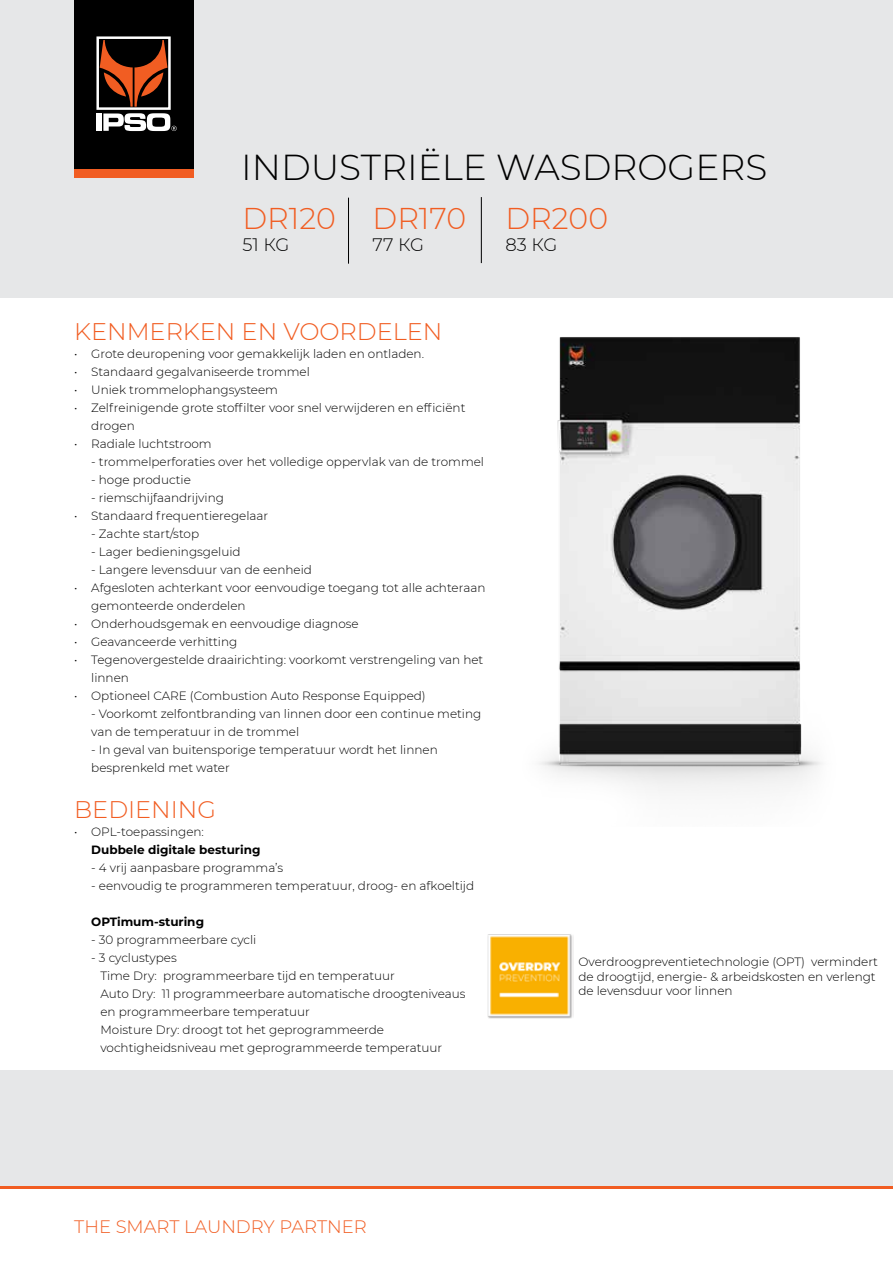
<style>
.page{position:relative;width:893px;height:1263px;background:#fff}
.page>*{position:absolute;margin:0;border:0;box-sizing:border-box;transform-origin:0 0}
.t1{font:300 36px "Montserrat";color:#000}
.t2{font:300 30px "Montserrat";color:#f15d22}
.t3{font:300 24px "Montserrat";color:#f15d22}
.t4{font:300 18px "Montserrat";color:#f15d22}
.t5{font:300 18px "Montserrat";letter-spacing:-.015em;color:#000}
.t6{font:300 12px/18px "Montserrat";color:#000}
.t7{font:700 12px "Montserrat";color:#000}
</style>
<div class="page">
<div style="left:0;top:0;width:893px;height:298px;background:#e6e7e8"></div>
<div style="left:74px;top:168px;width:119px;height:10px;background:#f15d22"></div>
<div style="left:74px;top:0;width:119px;height:168px;background:#000"></div>
<svg style="left:96px;top:36px;width:81px;height:95px"></svg>
<div style="left:0;top:1070px;width:893px;height:118px;background:#e6e7e8"></div>
<hr style="left:0;top:1187px;width:893px;height:2px;background:#f15d22">
<img style="left:480px;top:259px;width:342px;height:532px">
<hr style="left:348px;top:198px;width:1px;height:66px;background:#000">
<hr style="left:481px;top:197px;width:1px;height:66px;background:#000">
<img style="left:487px;top:934px;width:87px;height:85px">
<h1 class="t1" style="left:241px;top:143px;width:528px">INDUSTRIËLE WASDROGERS</h1>
<h2 class="t2" style="left:242px;top:198px;width:95px">DR120</h2>
<h3 class="t5" style="left:242px;top:232px;width:48px">51 КG</h3>
<h2 class="t2" style="left:373px;top:198px;width:95px">DR170</h2>
<h3 class="t5" style="left:373px;top:232px;width:53px">77 КG</h3>
<h2 class="t2" style="left:505px;top:198px;width:104px">DR200</h2>
<h3 class="t5" style="left:505px;top:232px;width:54px">83 КG</h3>
<h3 class="t3" style="left:74px;top:315px;width:370px">KENMERKEN EN VOORDELEN</h3>
<p class="t6" style="left:74px;top:344px;width:351px">• Grote deuropening voor gemakkelijk laden en ontladen.</p>
<p class="t6" style="left:74px;top:362px;width:237px">• Standaard gegalvaniseerde trommel</p>
<p class="t6" style="left:74px;top:380px;width:205px">• Uniek trommelophangsysteem</p>
<p class="t6" style="left:91px;top:398px;width:376px;text-indent:-17px">• Zelfreinigende grote stoffilter voor snel verwijderen en efficiënt drogen</p>
<p class="t6" style="left:74px;top:434px;width:139px">• Radiale luchtstroom</p>
<p class="t6" style="left:91px;top:452px;width:394px">- trommelperforaties over het volledige oppervlak van de trommel</p>
<p class="t6" style="left:91px;top:470px;width:101px">- hoge productie</p>
<p class="t6" style="left:91px;top:488px;width:134px">- riemschijfaandrijving</p>
<p class="t6" style="left:74px;top:506px;width:195px">• Standaard frequentieregelaar</p>
<p class="t6" style="left:91px;top:524px;width:109px">- Zachte start/stop</p>
<p class="t6" style="left:91px;top:542px;width:151px">- Lager bedieningsgeluid</p>
<p class="t6" style="left:91px;top:560px;width:222px">- Langere levensduur van de eenheid</p>
<p class="t6" style="left:91px;top:578px;width:396px;text-indent:-17px">• Afgesloten achterkant voor eenvoudige toegang tot alle achteraan gemonteerde onderdelen</p>
<p class="t6" style="left:74px;top:614px;width:286px">• Onderhoudsgemak en eenvoudige diagnose</p>
<p class="t6" style="left:74px;top:632px;width:165px">• Geavanceerde verhitting</p>
<p class="t6" style="left:91px;top:650px;width:394px;text-indent:-17px">• Tegenovergestelde draairichting: voorkomt verstrengeling van het linnen</p>
<p class="t6" style="left:74px;top:686px;width:353px">• Optioneel CARE (Combustion Auto Response Equipped)</p>
<p class="t6" style="left:91px;top:704px;width:392px">- Voorkomt zelfontbranding van linnen door een continue meting van de temperatuur in de trommel</p>
<p class="t6" style="left:91px;top:740px;width:348px">- In geval van buitensporige temperatuur wordt het linnen besprenkeld met water</p>
<h3 class="t3" style="left:74px;top:793px;width:143px">BEDIENING</h3>
<p class="t6" style="left:74px;top:823px;width:131px">• OPL-toepassingen:</p>
<p class="t7" style="left:91px;top:841px;width:171px">Dubbele digitale besturing</p>
<p class="t6" style="left:91px;top:859px;width:193px">- 4 vrij aanpasbare programma’s</p>
<p class="t6" style="left:91px;top:877px;width:384px">- eenvoudig te programmeren temperatuur, droog- en afkoeltijd</p>
<p class="t7" style="left:91px;top:913px;width:114px">OPTimum-sturing</p>
<p class="t6" style="left:91px;top:931px;width:167px">- 30 programmeerbare cycli</p>
<p class="t6" style="left:100px;top:949px;width:366px;text-indent:-9px">- 3 cyclustypes<br>Time Dry: programmeerbare tijd en temperatuur<br>Auto Dry: 11 programmeerbare automatische droogteniveaus en programmeerbare temperatuur<br>Moisture Dry: droogt tot het geprogrammeerde vochtigheidsniveau met geprogrammeerde temperatuur</p>
<p class="t6" style="left:578px;top:954px;width:301px;line-height:14.4px">Overdroogpreventietechnologie (OPT) vermindert de droogtijd, energie- &amp; arbeidskosten en verlengt de levensduur voor linnen</p>
<h3 class="t4" style="left:74px;top:1215px;width:294px">THE SMART LAUNDRY PARTNER</h3>
</div>
